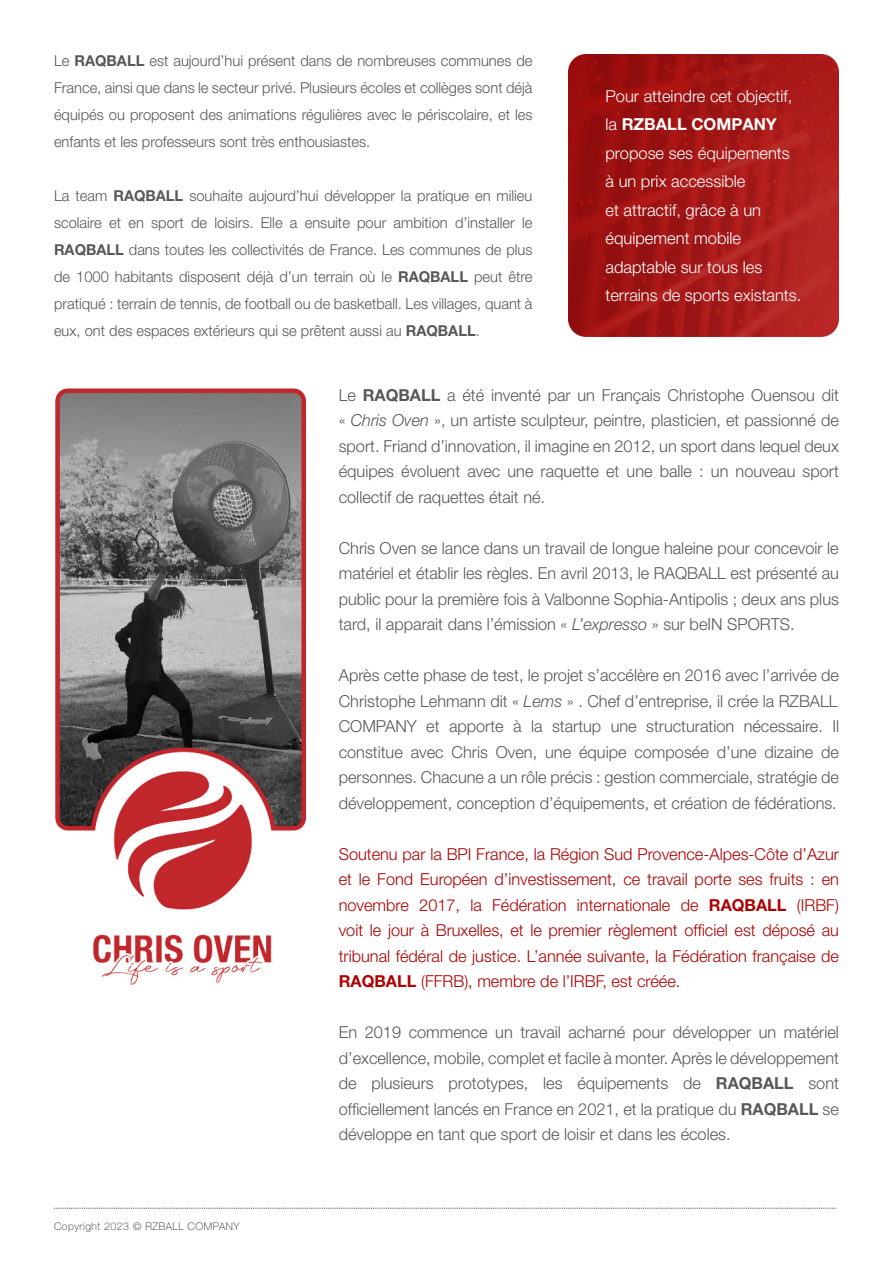
<style>
.page{position:relative;width:893px;height:1263px;background:#fff}
.page>*{position:absolute;margin:0;border:0;box-sizing:border-box;transform-origin:0 0}
.t1{font:300 16.5px/25.5px "Helvetica Neue LT Pro";color:#57585a;text-align:justify}
.t2{font:300 16.5px/25.5px "Helvetica Neue LT Pro";color:#ad0000;text-align:justify}
.t3{font:300 16.5px/28.5px "Helvetica Neue LT Pro";color:#fff}
.t4{font:300 15px/27px "Helvetica Neue LT Pro";color:#57585a;text-align:justify}
.t5{font:100 10.5px "Helvetica Neue LT Pro";letter-spacing:.05em;color:#231f20}
.s1{font-weight:700}
.s2{font-style:italic}
</style>
<div class="page">
<svg style="left:54px;top:1208px;width:782px;height:1px"></svg>
<img style="left:55px;top:388px;width:251px;height:597px">
<img style="left:568px;top:54px;width:271px;height:283px">
<p class="t4" style="left:54px;top:47px;width:480px">Le <span class="s1">RAQBALL</span> est aujourd’hui présent dans de nombreuses communes de France, ainsi que dans le secteur privé. Plusieurs écoles et collèges sont déjà équipés ou proposent des animations régulières avec le périscolaire, et les enfants et les professeurs sont très enthousiastes.</p>
<p class="t4" style="left:54px;top:182px;width:480px">La team <span class="s1">RAQBALL</span> souhaite aujourd’hui développer la pratique en milieu scolaire et en sport de loisirs. Elle a ensuite pour ambition d’installer le <span class="s1">RAQBALL</span> dans toutes les collectivités de France. Les communes de plus de 1000 habitants disposent déjà d’un terrain où le <span class="s1">RAQBALL</span> peut être pratiqué : terrain de tennis, de football ou de basketball. Les villages, quant à eux, ont des espaces extérieurs qui se prêtent aussi au <span class="s1">RAQBALL</span>.</p>
<p class="t3" style="left:605px;top:81px;width:197px">Pour atteindre cet objectif, la <span class="s1">RZBALL COMPANY </span>propose ses équipements à un prix accessible<br>et attractif, grâce à un équipement mobile adaptable sur tous les terrains de sports existants.</p>
<p class="t5" style="left:54px;top:1220px;width:187px">Copyright 2023 © RZBALL COMPANY</p>
<p class="t1" style="left:339px;top:382px;width:502px">Le <span class="s1">RAQBALL</span> a été inventé par un Français Christophe Ouensou dit « <span class="s2">Chris Oven</span> », un artiste sculpteur, peintre, plasticien, et passionné de sport. Friand d’innovation, il imagine en 2012, un sport dans lequel deux équipes évoluent avec une raquette et une balle : un nouveau sport collectif de raquettes était né.</p>
<p class="t1" style="left:339px;top:535px;width:501px">Chris Oven se lance dans un travail de longue haleine pour concevoir le</p>
<p class="t1" style="left:339px;top:560px;width:502px">matériel et établir les règles. En avril 2013, le RAQBALL est présenté au</p>
<p class="t1" style="left:339px;top:586px;width:502px">public pour la première fois à Valbonne Sophia-Antipolis ; deux ans plus tard, il apparait dans l’émission « <span class="s2">L’expresso</span> » sur beIN SPORTS.</p>
<p class="t1" style="left:339px;top:662px;width:502px">Après cette phase de test, le projet s’accélère en 2016 avec l’arrivée de</p>
<p class="t1" style="left:339px;top:688px;width:500px">Christophe Lehmann dit « <span class="s2">Lems</span> » . Chef d’entreprise, il crée la RZBALL</p>
<p class="t1" style="left:339px;top:713px;width:502px">COMPANY et apporte à la startup une structuration nécessaire. Il constitue avec Chris Oven, une équipe composée d’une dizaine de personnes. Chacune a un rôle précis : gestion commerciale, stratégie de développement, conception d’équipements, et création de fédérations.</p>
<p class="t2" style="left:339px;top:841px;width:502px">Soutenu par la BPI France, la Région Sud Provence-Alpes-Côte d’Azur et le Fond Européen d’investissement, ce travail porte ses fruits : en novembre 2017, la Fédération internationale de <span class="s1">RAQBALL</span> (IRBF) voit le jour à Bruxelles, et le premier règlement officiel est déposé au tribunal fédéral de justice. L’année suivante, la Fédération française de <span class="s1">RAQBALL</span> (FFRB), membre de l’IRBF, est créée.</p>
<p class="t1" style="left:339px;top:1019px;width:502px">En 2019 commence un travail acharné pour développer un matériel d’excellence, mobile, complet et facile à monter. Après le développement de plusieurs prototypes, les équipements de <span class="s1">RAQBALL</span> sont officiellement lancés en France en 2021, et la pratique du <span class="s1">RAQBALL</span> se développe en tant que sport de loisir et dans les écoles.</p>
</div>
